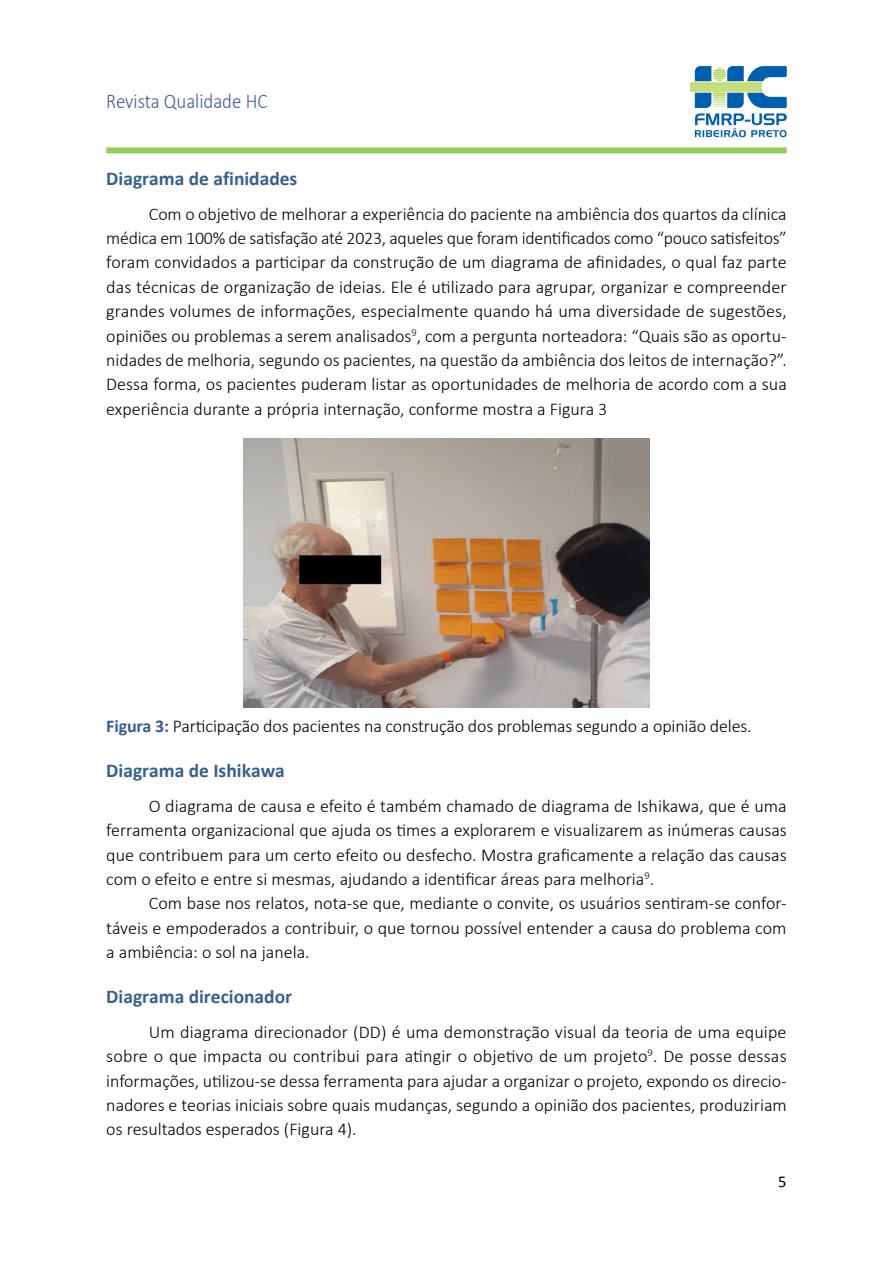
<style>
.page{position:relative;width:893px;height:1263px;background:#fff}
.page>*{position:absolute;margin:0;border:0;box-sizing:border-box;transform-origin:0 0}
.t1{font:300 21px "Calibri";color:#3f5ba9;scale:.9 1}
.t2{font:700 19.5px "Calibri";color:#365f91}
.t3{font:300 18px/24.3px "Calibri";color:#000;text-align:justify}
.t4{font:16.5px "Calibri";color:#000}
.s1{font-weight:700;color:#365f91}
</style>
<div class="page">
<img style="left:690px;top:65px;width:97px;height:73px">
<div style="left:106px;top:147px;width:681px;height:6px;background:#94ce58"></div>
<img style="left:243px;top:439px;width:407px;height:268px">
<p class="t1" style="left:106px;top:88px;width:181px">Revista Qualidade HC</p>
<p class="t2" style="left:106px;top:164px;width:193px">Diagrama de afinidades</p>
<p class="t3" style="left:106px;top:201px;width:682px;text-indent:43px">Com o objetivo de melhorar a experiência do paciente na ambiência dos quartos da clínica médica em 100% de satisfação até 2023, aqueles que foram identificados como “pouco satisfeitos” foram convidados a participar da construção de um diagrama de afinidades, o qual faz parte das técnicas de organização de ideias. Ele é utilizado para agrupar, organizar e compreender grandes volumes de informações, especialmente quando há uma diversidade de sugestões, opiniões ou problemas a serem analisados<sup>9</sup>, com a pergunta norteadora: “Quais são as oportu&shy;nidades de melhoria, segundo os pacientes, na questão da ambiência dos leitos de internação?”.<br>Dessa forma, os pacientes puderam listar as oportunidades de melhoria de acordo com a sua experiência durante a própria internação, conforme mostra a Figura 3</p>
<p class="t3" style="left:106px;top:713px;width:647px"><span class="s1">Figura 3:</span> Participação dos pacientes na construção dos problemas segundo a opinião deles.</p>
<p class="t2" style="left:106px;top:756px;width:180px">Diagrama de Ishikawa</p>
<p class="t3" style="left:106px;top:793px;width:682px;text-indent:43px">O diagrama de causa e efeito é também chamado de diagrama de Ishikawa, que é uma ferramenta organizacional que ajuda os times a explorarem e visualizarem as inúmeras causas que contribuem para um certo efeito ou desfecho. Mostra graficamente a relação das causas com o efeito e entre si mesmas, ajudando a identificar áreas para melhoria<sup>9</sup>.</p>
<p class="t3" style="left:106px;top:891px;width:682px;text-indent:43px">Com base nos relatos, nota-se que, mediante o convite, os usuários sentiram-se confor&shy;táveis e empoderados a contribuir, o que tornou possível entender a causa do problema com a ambiência: o sol na janela.</p>
<p class="t2" style="left:106px;top:983px;width:187px">Diagrama direcionador</p>
<p class="t3" style="left:106px;top:1020px;width:682px;text-indent:43px">Um diagrama direcionador (DD) é uma demonstração visual da teoria de uma equipe sobre o que impacta ou contribui para atingir o objetivo de um projeto<sup>9</sup>. De posse dessas informações, utilizou-se dessa ferramenta para ajudar a organizar o projeto, expondo os direcio&shy;nadores e teorias iniciais sobre quais mudanças, segundo a opinião dos pacientes, produziriam os resultados esperados (Figura 4).</p>
<p class="t4" style="left:778px;top:1171px;width:10px">5</p>
</div>
